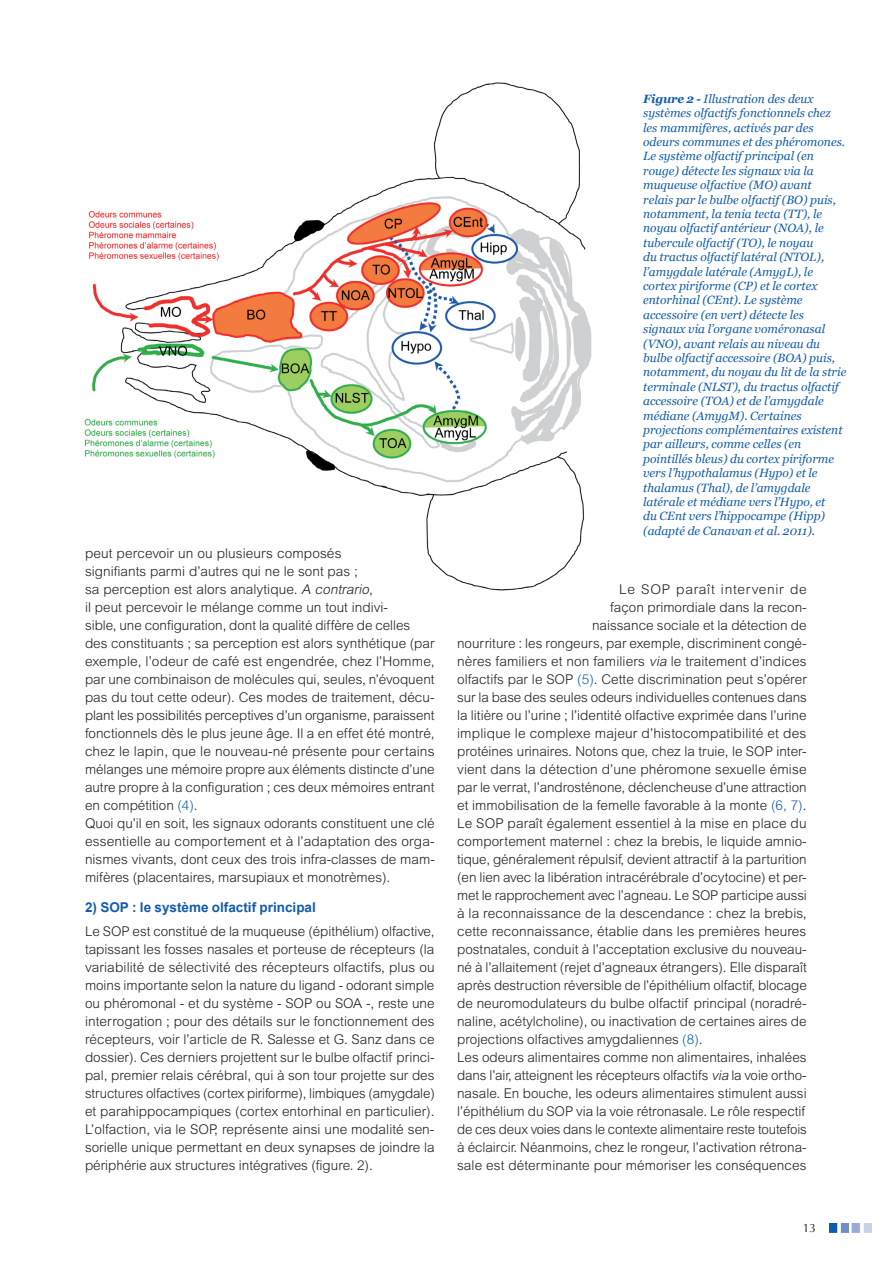
<style>
.page{position:relative;width:893px;height:1263px;background:#fff}
.page>*{position:absolute;margin:0;border:0;box-sizing:border-box;transform-origin:0 0}
.t1{font:300 13.5px/18px "Arial";color:#231f20}
.t2{font:700 13.5px "Arial";color:#135cab}
.t3{font:300 13.5px "Arial";letter-spacing:.05em;color:#231f20}
.t4{font:italic 12px/14.4px "Georgia";color:#135cab}
.t5{font:12px "Optima LT Std";color:#231f20}
.s1{font-style:italic}
.s2{color:#135cab}
.s3{font-weight:700}
</style>
<div class="page">
<img style="left:829px;top:1224px;width:43px;height:8px">
<img style="left:84px;top:82px;width:508px;height:509px">
<p class="t1" style="left:85px;top:544px;width:351px">peut percevoir un ou plusieurs composés<br>signifiants parmi d’autres qui ne le sont pas ;<br>sa perception est alors analytique. <span class="s1">A contrario</span>,<br>il peut percevoir le mélange comme un tout indivi-<br>sible, une configuration, dont la qualité diffère de celles des constituants ; sa perception est alors synthétique (par exemple, l’odeur de café est engendrée, chez l’Homme, par une combinaison de molécules qui, seules, n’évoquent pas du tout cette odeur). Ces modes de traitement, décu&shy;plant les possibilités perceptives d’un organisme, paraissent fonctionnels dès le plus jeune âge. Il a en effet été montré, chez le lapin, que le nouveau-né présente pour certains mélanges une mémoire propre aux éléments distincte d’une autre propre à la configuration ; ces deux mémoires entrant en compétition <span class="s2">(4)</span>.<br>Quoi qu’il en soit, les signaux odorants constituent une clé essentielle au comportement et à l’adaptation des orga&shy;nismes vivants, dont ceux des trois infra-classes de mam&shy;mifères (placentaires, marsupiaux et monotrèmes).</p>
<p class="t2" style="left:85px;top:898px;width:232px">2) SOP : le système olfactif principal</p>
<p class="t1" style="left:85px;top:922px;width:351px;text-align:justify">Le SOP est constitué de la muqueuse (épithélium) olfactive, tapissant les fosses nasales et porteuse de récepteurs (la variabilité de sélectivité des récepteurs olfactifs, plus ou moins importante selon la nature du ligand - odorant simple ou phéromonal - et du système - SOP ou SOA -, reste une interrogation ; pour des détails sur le fonctionnement des récepteurs, voir l’article de R. Salesse et G. Sanz dans ce dossier). Ces derniers projettent sur le bulbe olfactif princi&shy;pal, premier relais cérébral, qui à son tour projette sur des structures olfactives (cortex piriforme), limbiques (amygdale) et parahippocampiques (cortex entorhinal en particulier).<br>L’olfaction, via le SOP, représente ainsi une modalité sen&shy;sorielle unique permettant en deux synapses de joindre la périphérie aux structures intégratives (figure. 2).</p>
<p class="t4" style="left:643px;top:91px;width:205px"><span class="s3">Figure 2 -</span> Illustration des deux systèmes olfactifs fonctionnels chez les mammifères, activés par des odeurs communes et des phéromones.<br>Le système olfactif principal (en rouge) détecte les signaux via la muqueuse olfactive (MO) avant<br>relais par le bulbe olfactif (BO) puis, notamment, la tenia tecta (TT), le noyau olfactif antérieur (NOA), le tubercule olfactif (TO), le noyau<br>du tractus olfactif latéral (NTOL), l’amygdale latérale (AmygL), le cortex piriforme (CP) et le cortex entorhinal (CEnt). Le système accessoire (en vert) détecte les signaux via l’organe voméronasal (VNO), avant relais au niveau du bulbe olfactif accessoire (BOA) puis, notamment, du noyau du lit de la strie terminale (NLST), du tractus olfactif accessoire (TOA) et de l’amygdale médiane (AmygM). Certaines projections complémentaires existent par ailleurs, comme celles (en pointillés bleus) du cortex piriforme vers l’hypothalamus (Hypo) et le thalamus (Thal), de l’amygdale latérale et médiane vers l’Hypo, et<br>du CEnt vers l’hippocampe (Hipp) (adapté de Canavan et al. 2011).</p>
<p class="t3" style="left:619px;top:582px;width:189px">Le SOP paraît intervenir de</p>
<p class="t1" style="left:610px;top:598px;width:198px">façon primordiale dans la recon-</p>
<p class="t1" style="left:592px;top:616px;width:216px">naissance sociale et la détection de</p>
<p class="t1" style="left:457px;top:634px;width:351px">nourriture : les rongeurs, par exemple, discriminent congé-</p>
<p class="t1" style="left:457px;top:652px;width:351px">nères familiers et non familiers <span class="s1">via</span> le traitement d’indices</p>
<p class="t1" style="left:457px;top:670px;width:351px">olfactifs par le SOP <span class="s2">(5)</span>. Cette discrimination peut s’opérer</p>
<p class="t1" style="left:457px;top:688px;width:351px">sur la base des seules odeurs individuelles contenues dans</p>
<p class="t1" style="left:457px;top:706px;width:351px">la litière ou l’urine ; l’identité olfactive exprimée dans l’urine</p>
<p class="t1" style="left:457px;top:724px;width:351px">implique le complexe majeur d’histocompatibilité et des</p>
<p class="t1" style="left:457px;top:742px;width:351px">protéines urinaires. Notons que, chez la truie, le SOP inter-</p>
<p class="t1" style="left:457px;top:760px;width:351px">vient dans la détection d’une phéromone sexuelle émise</p>
<p class="t1" style="left:457px;top:778px;width:351px">par le verrat, l’androsténone, déclencheuse d’une attraction</p>
<p class="t1" style="left:457px;top:796px;width:351px">et immobilisation de la femelle favorable à la monte <span class="s2">(6, 7)</span>.</p>
<p class="t1" style="left:457px;top:814px;width:351px">Le SOP paraît également essentiel à la mise en place du</p>
<p class="t1" style="left:457px;top:832px;width:351px">comportement maternel : chez la brebis, le liquide amnio-</p>
<p class="t1" style="left:457px;top:850px;width:351px">tique, généralement répulsif, devient attractif à la parturition</p>
<p class="t1" style="left:457px;top:868px;width:351px">(en lien avec la libération intracérébrale d’ocytocine) et per-</p>
<p class="t1" style="left:457px;top:886px;width:351px">met le rapprochement avec l’agneau. Le SOP participe aussi</p>
<p class="t1" style="left:457px;top:904px;width:351px">à la reconnaissance de la descendance : chez la brebis,</p>
<p class="t1" style="left:457px;top:922px;width:351px">cette reconnaissance, établie dans les premières heures</p>
<p class="t1" style="left:457px;top:940px;width:351px">postnatales, conduit à l’acceptation exclusive du nouveau-</p>
<p class="t1" style="left:457px;top:958px;width:351px">né à l’allaitement (rejet d’agneaux étrangers). Elle disparaît</p>
<p class="t1" style="left:457px;top:976px;width:351px">après destruction réversible de l’épithélium olfactif, blocage</p>
<p class="t1" style="left:457px;top:994px;width:351px">de neuromodulateurs du bulbe olfactif principal (noradré-</p>
<p class="t1" style="left:457px;top:1012px;width:351px">naline, acétylcholine), ou inactivation de certaines aires de</p>
<p class="t1" style="left:457px;top:1030px;width:247px">projections olfactives amygdaliennes <span class="s2">(8)</span>.</p>
<p class="t1" style="left:457px;top:1048px;width:351px">Les odeurs alimentaires comme non alimentaires, inhalées</p>
<p class="t1" style="left:457px;top:1066px;width:351px">dans l’air, atteignent les récepteurs olfactifs <span class="s1">via</span> la voie ortho-</p>
<p class="t1" style="left:457px;top:1084px;width:351px">nasale. En bouche, les odeurs alimentaires stimulent aussi</p>
<p class="t1" style="left:457px;top:1102px;width:350px">l’épithélium du SOP via la voie rétronasale. Le rôle respectif</p>
<p class="t1" style="left:457px;top:1120px;width:351px">de ces deux voies dans le contexte alimentaire reste toutefois</p>
<p class="t1" style="left:457px;top:1138px;width:351px">à éclaircir. Néanmoins, chez le rongeur, l’activation rétrona-</p>
<p class="t1" style="left:457px;top:1156px;width:351px">sale est déterminante pour mémoriser les conséquences</p>
<p class="t5" style="left:803px;top:1221px;width:15px">13</p>
</div>
